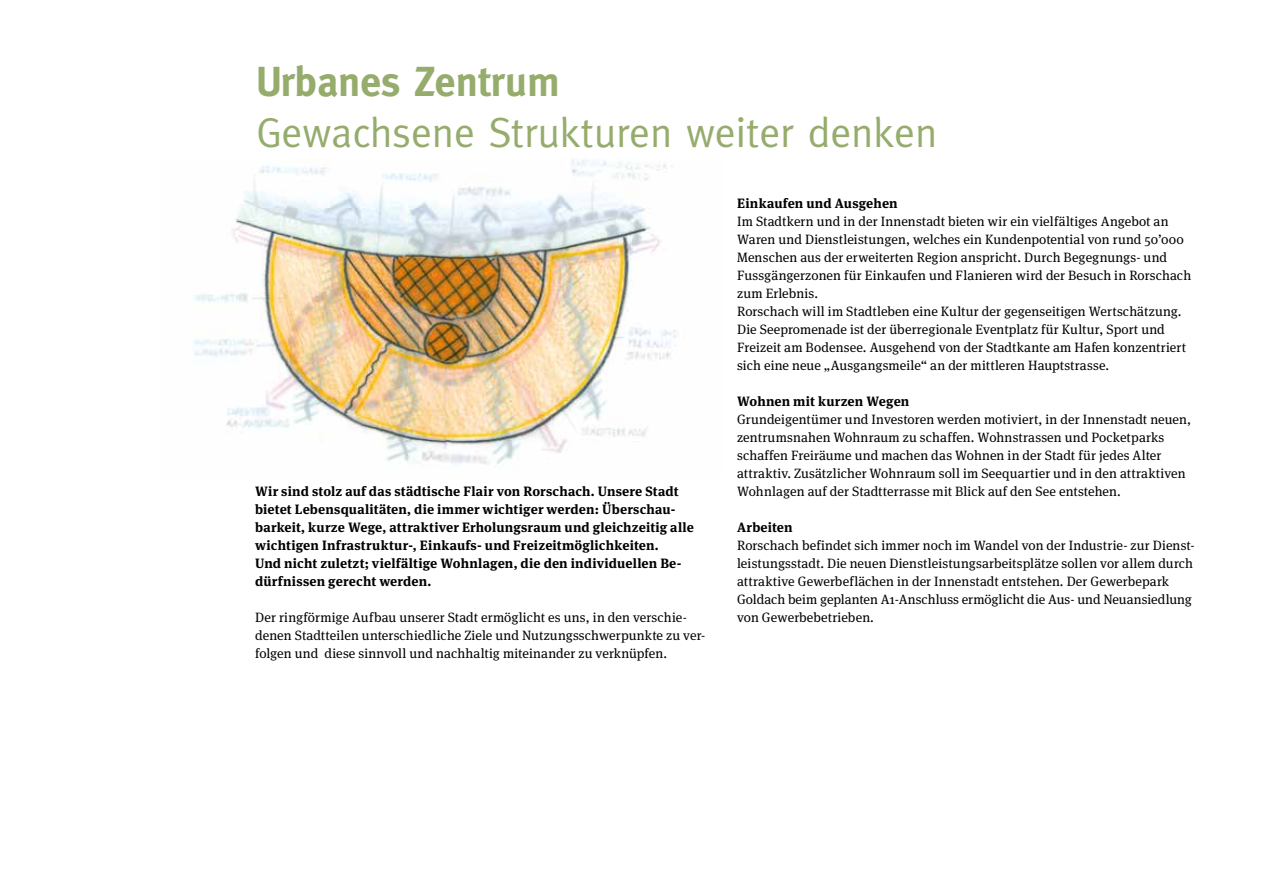
<style>
.page{position:relative;width:1263px;height:893px;background:#fff}
.page>*{position:absolute;margin:0;border:0;box-sizing:border-box;transform-origin:0 0}
.t1{font:42px "Meta Plus";color:#96ac6c}
.t2{font:700 42px "Meta Plus";color:#96ac6c}
.t3{font:13.5px/18px "Meta Serif Pro";letter-spacing:.01em;color:#000}
.t4{font:700 13.5px/18px "Meta Serif Pro";letter-spacing:.01em;color:#000}
</style>
<div class="page">
<img style="left:193px;top:159px;width:484px;height:306px">
<h1 class="t2" style="left:257px;top:58px;width:305px">Urbanes Zentrum</h1>
<h1 class="t1" style="left:257px;top:108px;width:682px">Gewachsene Strukturen weiter denken</h1>
<p class="t4" style="left:255px;top:481px;width:440px">Wir sind stolz auf das städtische Flair von Rorschach. Unsere Stadt bietet Lebensqualitäten, die immer wichtiger werden: Überschau&shy;barkeit, kurze Wege, attraktiver Erholungsraum und gleichzeitig alle wichtigen Infrastruktur-, Einkaufs- und Freizeitmöglichkeiten.<br>Und nicht zuletzt; vielfältige Wohnlagen, die den individuellen Be&shy;dürfnissen gerecht werden.</p>
<p class="t3" style="left:255px;top:607px;width:452px">Der ringförmige Aufbau unserer Stadt ermöglicht es uns, in den verschie&shy;denen Stadtteilen unterschiedliche Ziele und Nutzungsschwerpunkte zu ver&shy;folgen und diese sinnvoll und nachhaltig miteinander zu verknüpfen.</p>
<p class="t4" style="left:737px;top:193px;width:162px">Einkaufen und Ausgehen</p>
<p class="t3" style="left:737px;top:211px;width:456px">Im Stadtkern und in der Innenstadt bieten wir ein vielfältiges Angebot an Waren und Dienstleistungen, welches ein Kundenpotential von rund 50’000<br>Menschen aus der erweiterten Region anspricht. Durch Begegnungs- und Fussgängerzonen für Einkaufen und Flanieren wird der Besuch in Rorschach zum Erlebnis.<br>Rorschach will im Stadtleben eine Kultur der gegenseitigen Wertschätzung.<br>Die Seepromenade ist der überregionale Eventplatz für Kultur, Sport und Freizeit am Bodensee. Ausgehend von der Stadtkante am Hafen konzentriert sich eine neue „Ausgangsmeile“ an der mittleren Hauptstrasse.</p>
<p class="t4" style="left:737px;top:391px;width:174px">Wohnen mit kurzen Wegen</p>
<p class="t3" style="left:737px;top:409px;width:456px">Grundeigentümer und Investoren werden motiviert, in der Innenstadt neuen, zentrumsnahen Wohnraum zu schaffen. Wohnstrassen und Pocketparks schaffen Freiräume und machen das Wohnen in der Stadt für jedes Alter attraktiv. Zusätzlicher Wohnraum soll im Seequartier und in den attraktiven Wohnlagen auf der Stadtterrasse mit Blick auf den See entstehen.</p>
<p class="t4" style="left:737px;top:517px;width:57px">Arbeiten</p>
<p class="t3" style="left:737px;top:535px;width:459px">Rorschach befindet sich immer noch im Wandel von der Industrie- zur Dienst&shy;leistungsstadt. Die neuen Dienstleistungsarbeitsplätze sollen vor allem durch attraktive Gewerbeflächen in der Innenstadt entstehen. Der Gewerbepark Goldach beim geplanten A1-Anschluss ermöglicht die Aus- und Neuansiedlung von Gewerbebetrieben.</p>
</div>
